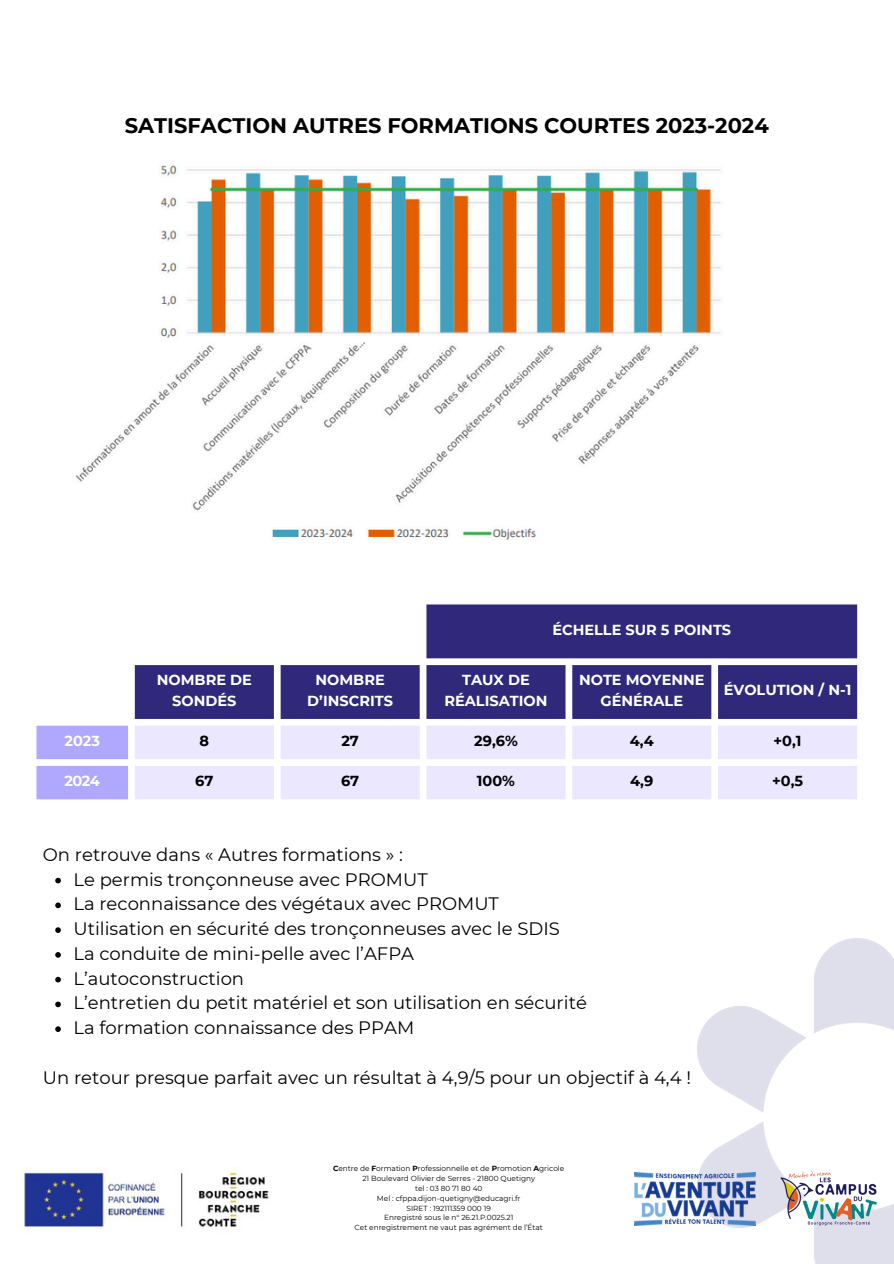
<style>
.page{position:relative;width:894px;height:1264px;background:#fff}
.page>*{position:absolute;margin:0;border:0;box-sizing:border-box;transform-origin:0 0}
.t1{font:700 21px "Montserrat";color:#000}
.t2{font:18px "Montserrat";color:#000}
.t3{font:700 14.55px/20.2px "Montserrat";color:#fff;text-align:center}
.t4{font:700 14.55px "Montserrat";color:#000}
.t5{font:7.35px "Montserrat";color:#000}
.s1{font-weight:700}
</style>
<div class="page">
<img style="left:76px;top:165px;width:645px;height:375px">
<img style="left:697px;top:938px;width:196px;height:325px">
<svg style="left:135px;top:604px;width:721px;height:115px;fill:#2f287b"></svg>
<svg style="left:36px;top:725px;width:92px;height:74px"></svg>
<svg style="left:135px;top:726px;width:721px;height:73px;fill:#eae7ff"></svg>
<svg style="left:55px;top:877px;width:6px;height:6px"></svg>
<svg style="left:55px;top:902px;width:6px;height:6px"></svg>
<svg style="left:55px;top:927px;width:6px;height:5px"></svg>
<svg style="left:55px;top:952px;width:6px;height:5px"></svg>
<svg style="left:55px;top:976px;width:6px;height:6px"></svg>
<svg style="left:55px;top:1001px;width:6px;height:6px"></svg>
<svg style="left:55px;top:1026px;width:6px;height:5px"></svg>
<img style="left:23px;top:1172px;width:246px;height:56px">
<img style="left:634px;top:1172px;width:121px;height:53px">
<img style="left:775px;top:1168px;width:105px;height:60px">
<p class="t1" style="left:125px;top:112px;width:645px">SATISFACTION AUTRES FORMATIONS COURTES 2023-2024</p>
<h1 class="t3" style="left:552px;top:619px;width:180px">ÉCHELLE SUR 5 POINTS</h1>
<p class="t3" style="left:157px;top:670px;width:97px">NOMBRE DE<br>SONDÉS</p>
<p class="t3" style="left:307px;top:670px;width:87px">NOMBRE<br>D’INSCRITS</p>
<p class="t3" style="left:444px;top:670px;width:104px">TAUX DE<br>RÉALISATION</p>
<p class="t3" style="left:579px;top:670px;width:127px">NOTE MOYENNE<br>GÉNÉRALE</p>
<p class="t3" style="left:723px;top:680px;width:129px">ÉVOLUTION / N-1</p>
<p class="t3" style="left:64px;top:730px;width:37px">2023</p>
<p class="t4" style="left:199px;top:732px;width:11px">8</p>
<p class="t4" style="left:341px;top:732px;width:19px">27</p>
<p class="t4" style="left:474px;top:732px;width:45px">29,6%</p>
<p class="t4" style="left:629px;top:732px;width:25px">4,4</p>
<p class="t4" style="left:773px;top:732px;width:29px">+0,1</p>
<p class="t3" style="left:65px;top:770px;width:37px">2024</p>
<p class="t4" style="left:195px;top:772px;width:20px">67</p>
<p class="t4" style="left:341px;top:772px;width:20px">67</p>
<p class="t4" style="left:477px;top:772px;width:40px">100%</p>
<p class="t4" style="left:630px;top:772px;width:25px">4,9</p>
<p class="t4" style="left:772px;top:772px;width:32px">+0,5</p>
<p class="t2" style="left:43px;top:843px;width:361px">On retrouve dans « Autres formations » :</p>
<h2 class="t2" style="left:73px;top:868px;width:356px">Le permis tronçonneuse avec PROMUT</h2>
<p class="t2" style="left:73px;top:893px;width:427px">La reconnaissance des végétaux avec PROMUT</p>
<p class="t2" style="left:73px;top:917px;width:488px">Utilisation en sécurité des tronçonneuses avec le SDIS</p>
<p class="t2" style="left:73px;top:942px;width:342px">La conduite de mini-pelle avec l’AFPA</p>
<p class="t2" style="left:73px;top:967px;width:172px">L’autoconstruction</p>
<p class="t2" style="left:73px;top:992px;width:515px">L’entretien du petit matériel et son utilisation en sécurité</p>
<p class="t2" style="left:73px;top:1016px;width:342px">La formation connaissance des PPAM</p>
<p class="t2" style="left:43px;top:1066px;width:649px">Un retour presque parfait avec un résultat à 4,9/5 pour un objectif à 4,4 !</p>
<h2 class="t5" style="left:333px;top:1164px;width:233px"><span class="s1">C</span>entre de <span class="s1">F</span>ormation <span class="s1">P</span>rofessionnelle et de <span class="s1">P</span>romotion <span class="s1">A</span>gricole</h2>
<p class="t5" style="left:362px;top:1173px;width:174px">21 Boulevard Olivier de Serres - 21800 Quetigny</p>
<p class="t5" style="left:415px;top:1183px;width:69px">tel : 03 80 71 80 40</p>
<p class="t5" style="left:377px;top:1193px;width:145px">Mel : cfppa.dijon-quetigny@educagri.fr</p>
<p class="t5" style="left:406px;top:1203px;width:86px">SIRET : 192111359 000 19</p>
<p class="t5" style="left:384px;top:1213px;width:131px">Enregistré sous le n° 26.21.P.0025.21</p>
<p class="t5" style="left:354px;top:1223px;width:190px">Cet enregistrement ne vaut pas agrément de l’État</p>
</div>
